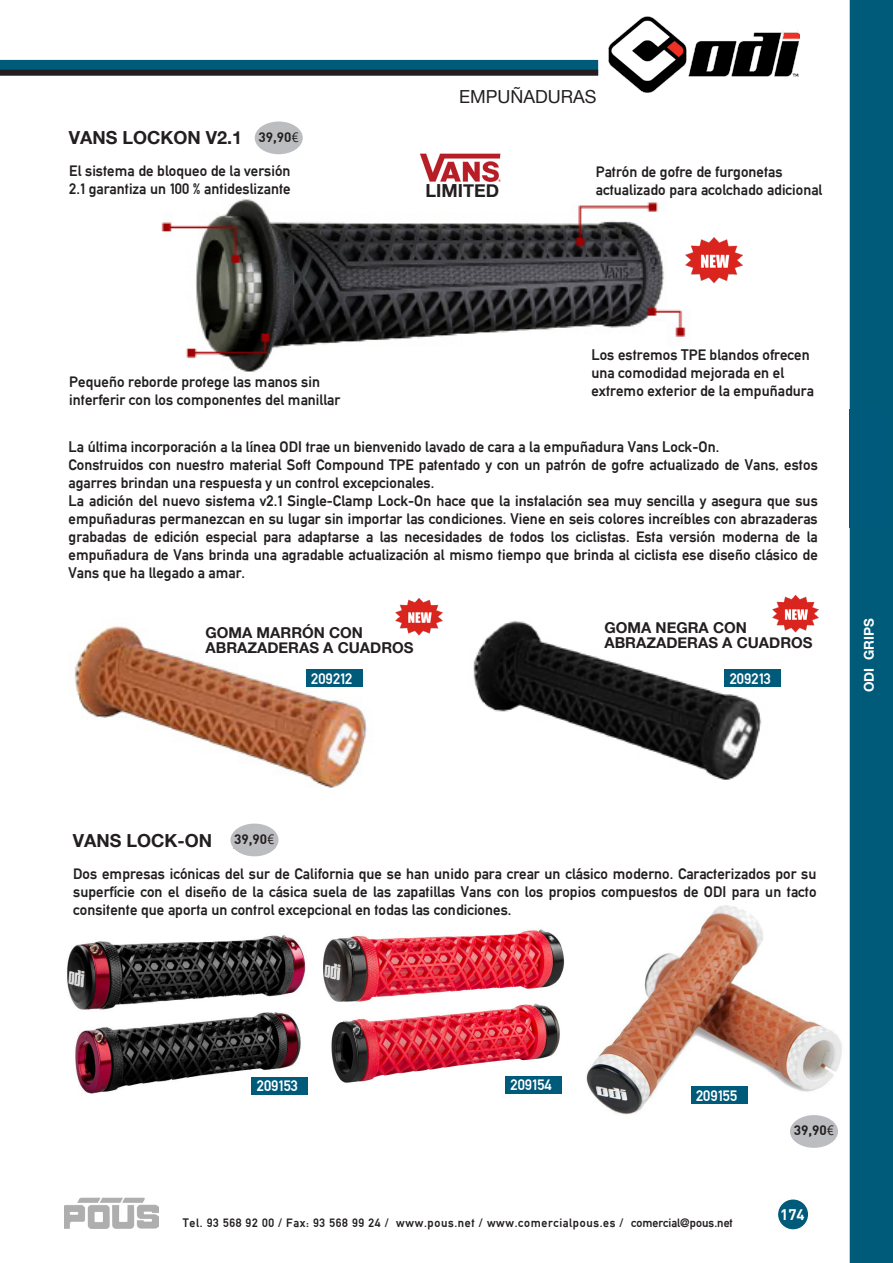
<style>
.page{position:relative;width:893px;height:1263px;background:#fff}
.page>*{position:absolute;margin:0;border:0;box-sizing:border-box;transform-origin:0 0}
.t1{font:700 18px "Helvetica Neue";color:#231f20}
.t2{font:18px "Helvetica Neue";color:#231f20}
.t3{font:15px/18px "Alte DIN1451 Mittelschriftgepraegt";color:#231f20}
.t4{font:700 15px "Helvetica Neue";color:#231f20}
.t5{font:15px "Alte DIN1451 Mittelschriftgepraegt";color:#fff}
.t6{font:700 15px "DINBEK";color:#fff}
.t7{font:700 13.5px "DINBEK";color:#231f20}
.t8{font:700 13.5px "Helvetica Neue";color:#fff}
.t9{font:700 13.5px "DINBEK";color:#fff}
.t10{font:12px "Alte DIN1451 Mittelschriftgepraegt";letter-spacing:.05em;color:#231f20}
.s1{font-family:"Ebrima";font-weight:400}
</style>
<div class="page">
<div style="left:0;top:60px;width:598px;height:15px;background:#005a7a"></div>
<div style="left:0;top:70px;width:598px;height:6px;background:#231f20"></div>
<div style="left:850px;top:0;width:43px;height:1263px;background:#005a7a"></div>
<img style="left:64px;top:1197px;width:95px;height:31px">
<img style="left:608px;top:16px;width:191px;height:77px">
<div style="left:230px;top:824px;width:49px;height:32px;background:#bcbdc0;border-radius:50%"></div>
<img style="left:67px;top:935px;width:240px;height:160px">
<img style="left:586px;top:905px;width:256px;height:211px">
<img style="left:323px;top:929px;width:242px;height:154px">
<div style="left:691px;top:1086px;width:56px;height:18px;background:#005a7a"></div>
<div style="left:505px;top:1076px;width:57px;height:18px;background:#005a7a"></div>
<div style="left:252px;top:1077px;width:56px;height:18px;background:#005a7a"></div>
<img style="left:420px;top:153px;width:81px;height:29px">
<img style="left:161px;top:199px;width:525px;height:173px">
<img style="left:75px;top:626px;width:292px;height:162px">
<div style="left:306px;top:669px;width:57px;height:18px;background:#005a7a"></div>
<img style="left:473px;top:620px;width:289px;height:160px">
<div style="left:724px;top:669px;width:57px;height:18px;background:#005a7a"></div>
<div style="left:790px;top:1115px;width:48px;height:33px;background:#bcbdc0;border-radius:50%"></div>
<img style="left:685px;top:237px;width:57px;height:47px">
<div style="left:398px;top:188px;width:122px;height:12px;background:#fff"></div>
<img style="left:396px;top:598px;width:46px;height:38px">
<img style="left:773px;top:595px;width:46px;height:37px">
<div style="left:255px;top:122px;width:48px;height:32px;background:#bcbdc0;border-radius:50%"></div>
<div style="left:779px;top:1200px;width:28px;height:28px;background:#005a7a;border-radius:50%"></div>
<div style="left:778px;top:1199px;width:30px;height:30px;border:2px solid #005a7a;border-radius:50%"></div>
<p class="t1" style="left:69px;top:126px;width:175px">VANS LOCKON V2.1</p>
<p class="t7" style="left:258px;top:128px;width:42px">39,90<span class="s1">€</span></p>
<p class="t3" style="left:69px;top:162px;width:223px">El sistema de bloqueo de la versión<br>2.1 garantiza un 100 % antideslizante</p>
<p class="t2" style="left:459px;top:85px;width:139px">EMPUÑADURAS</p>
<p class="t1" style="left:425px;top:180px;width:75px">LIMITED</p>
<p class="t3" style="left:596px;top:163px;width:228px">Patrón de gofre de furgonetas actualizado para acolchado adicional</p>
<p class="t3" style="left:69px;top:373px;width:273px">Pequeño reborde protege las manos sin interferir con los componentes del manillar</p>
<p class="t3" style="left:591px;top:346px;width:224px">Los estremos TPE blandos ofrecen una comodidad mejorada en el extremo exterior de la empuñadura</p>
<p class="t3" style="left:69px;top:437px;width:652px">La última incorporación a la línea ODI trae un bienvenido lavado de cara a la empuñadura Vans Lock-On.</p>
<p class="t3" style="left:69px;top:455px;width:751px">Construidos con nuestro material Soft Compound TPE patentado y con un patrón de gofre actualizado de Vans, estos agarres brindan una respuesta y un control excepcionales.</p>
<p class="t3" style="left:69px;top:491px;width:751px;text-align:justify">La adición del nuevo sistema v2.1 Single-Clamp Lock-On hace que la instalación sea muy sencilla y asegura que sus empuñaduras permanezcan en su lugar sin importar las condiciones. Viene en seis colores increíbles con abrazaderas grabadas de edición especial para adaptarse a las necesidades de todos los ciclistas. Esta versión moderna de la empuñadura de Vans brinda una agradable actualización al mismo tiempo que brinda al ciclista ese diseño clásico de Vans que ha llegado a amar.</p>
<p class="t4" style="left:205px;top:623px;width:159px">GOMA MARRÓN CON</p>
<p class="t4" style="left:205px;top:638px;width:210px">ABRAZADERAS A CUADROS</p>
<p class="t5" style="left:311px;top:669px;width:43px">209212</p>
<p class="t4" style="left:604px;top:618px;width:144px">GOMA NEGRA CON</p>
<p class="t4" style="left:604px;top:633px;width:210px">ABRAZADERAS A CUADROS</p>
<p class="t5" style="left:730px;top:669px;width:43px">209213</p>
<p class="t8" style="left:861px;top:692px;width:75px;rotate:-90deg">ODI GRIPS</p>
<p class="t1" style="left:73px;top:829px;width:141px">VANS LOCK-ON</p>
<p class="t7" style="left:234px;top:830px;width:42px">39,90<span class="s1">€</span></p>
<p class="t3" style="left:73px;top:864px;width:745px;text-align:justify">Dos empresas icónicas del sur de California que se han unido para crear un clásico moderno. Caracterizados por su superfície con el diseño de la cásica suela de las zapatillas Vans con los propios compuestos de ODI para un tacto consitente que aporta un control excepcional en todas las condiciones.</p>
<p class="t5" style="left:257px;top:1077px;width:43px">209153</p>
<p class="t5" style="left:510px;top:1076px;width:43px">209154</p>
<p class="t5" style="left:696px;top:1086px;width:43px">209155</p>
<p class="t10" style="left:183px;top:1215px;width:552px">Tel. 93 568 92 00 / Fax: 93 568 99 24 / www.pous.net / www.comercialpous.es / comercial@pous.net</p>
<p class="t7" style="left:794px;top:1121px;width:42px">39,90<span class="s1">€</span></p>
<p class="t6" style="left:784px;top:1205px;width:18px">39</p>
<p class="t9" style="left:781px;top:1205px;width:25px">165</p>
<p class="t6" style="left:780px;top:1205px;width:26px">174</p>
</div>
